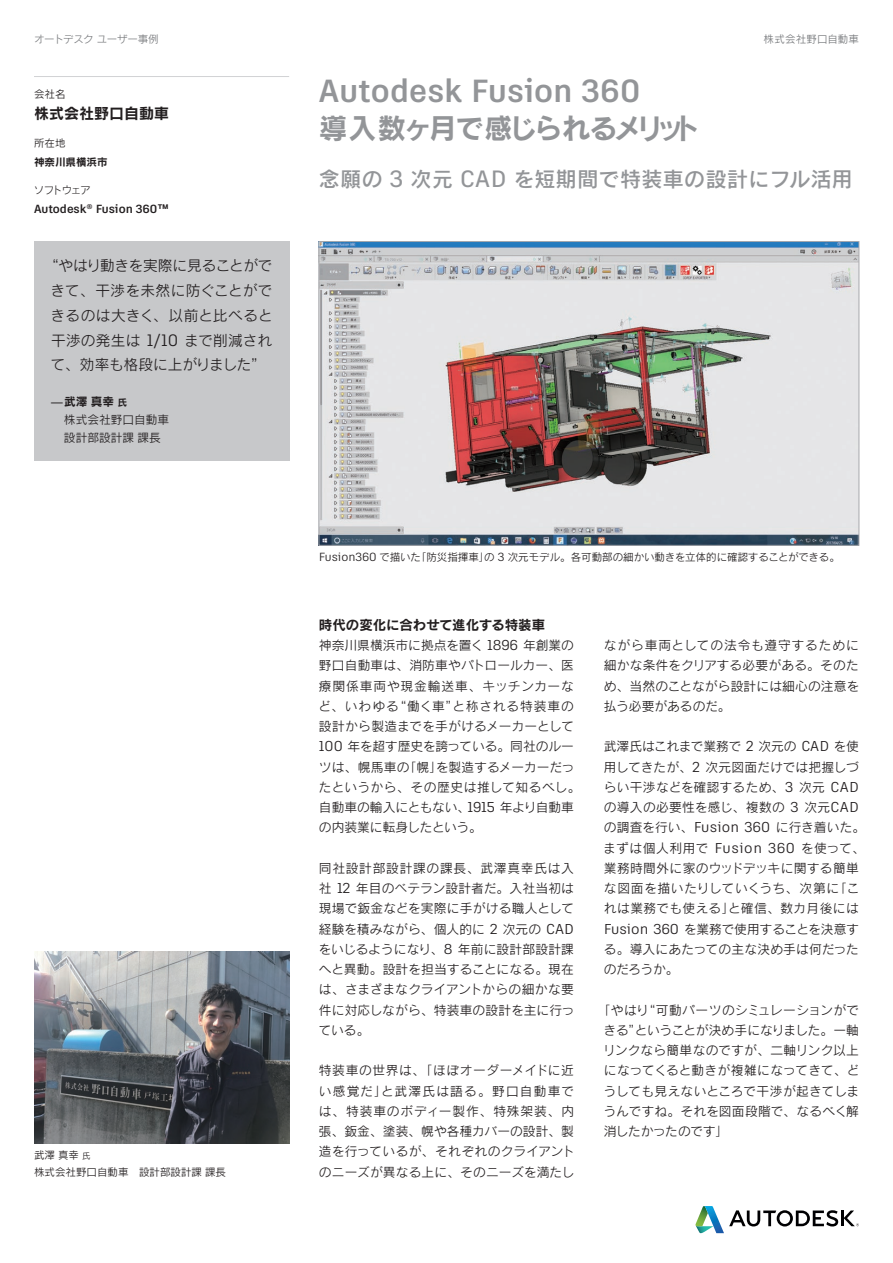
<style>
.page{position:relative;width:893px;height:1263px;background:#fff}
.page>*{position:absolute;margin:0;border:0;box-sizing:border-box;transform-origin:0 0}
.t1{font:700 31.95px "Artifakt Legend";color:#939598}
.t2{font:28.5px "Rodin Pro B";letter-spacing:-.11em;color:#939598}
.t3{font:21px "Rodin Pro DB";letter-spacing:.02em;color:#939598}
.t4{font:15px "Rodin Pro B";color:#231f20}
.t5{font:14.7px/24.8px "Rodin Pro M";color:#231f20;text-align:center}
.t6{font:13.5px "Rodin Pro B";color:#231f20}
.t7{font:12.75px/20.2px "Rodin Pro M";letter-spacing:.01em;color:#231f20;text-align:justify}
.t8{font:700 11.7px "Artifakt Legend";color:#231f20}
.t9{font:11.7px/18px "Rodin Pro M";color:#231f20}
.t10{font:11.7px "Rodin Pro B";color:#231f20}
.t11{font:10.5px/16.8px "Rodin Pro M";color:#231f20}
.t12{font:10.5px "Rodin Pro M";letter-spacing:-.01em;color:#76787b}
.t13{font:10.5px "Rodin Pro M";letter-spacing:.015em;color:#76787b}
.t14{font:10.5px "Rodin Pro B";color:#231f20}
.s1{font-family:"Artifakt Legend";font-size:16.5px}
.s2{font-size:9.3px}
.s3{font-size:8.4px}
.s4{font-family:"Artifakt Legend";font-weight:500;font-size:23.55px}
.s5{font-family:"Artifakt Legend";font-size:11.7px}
.s6{font-family:"Artifakt Legend";font-size:14.25px}
</style>
<div class="page">
<hr style="left:34px;top:76px;width:255px;height:1px;background:#d1d2d4">
<hr style="left:841px;top:1210px;width:3px;height:16px;background:#000002">
<svg style="left:844px;top:1210px;width:15px;height:16px"></svg>
<svg style="left:695px;top:1206px;width:143px;height:27px"></svg>
<div style="left:34px;top:241px;width:255px;height:220px;background:#c7c8ca"></div>
<img style="left:321px;top:243px;width:536px;height:300px">
<div style="left:319px;top:241px;width:540px;height:304px;border:1px solid #a8a9ad"></div>
<img style="left:34px;top:952px;width:255px;height:191px">
<p class="t12" style="left:34px;top:32px;width:126px">オートデスクユーザー事例</p>
<p class="t11" style="left:34px;top:86px;width:33px">会社名</p>
<p class="t4" style="left:34px;top:103px;width:136px">株式会社野口自動車</p>
<p class="t11" style="left:34px;top:134px;width:33px">所在地</p>
<p class="t14" style="left:34px;top:155px;width:75px">神奈川県横浜市</p>
<p class="t11" style="left:34px;top:182px;width:59px">ソフトウェア</p>
<p class="t8" style="left:34px;top:201px;width:136px">Autodesk<sup>®</sup> Fusion 360™</p>
<p class="t5" style="left:44px;top:253px;width:231px">“やはり動きを実際に見ることができて、干渉を未然に防ぐことができるのは大きく、以前と比べると干渉の発生は <span class="s1">1/10</span> まで削減されて、効率も格段に上がりました”</p>
<p class="t10" style="left:51px;top:394px;width:78px">̶武澤真幸<span class="s2">氏</span></p>
<p class="t9" style="left:64px;top:410px;width:107px">株式会社野口自動車設計部設計課課長</p>
<p class="t11" style="left:34px;top:1146px;width:194px">武澤真幸<span class="s3">氏<br></span>株式会社野口自動車　設計部設計課課長</p>
<p class="t13" style="left:764px;top:32px;width:97px">株式会社野口自動車</p>
<h1 class="t1" style="left:319px;top:68px;width:323px">Autodesk Fusion 360</h1>
<h2 class="t2" style="left:319px;top:109px;width:383px">導入数ヶ月で感じられるメリット</h2>
<h3 class="t3" style="left:319px;top:165px;width:535px">念願の <span class="s4">3</span> 次元 <span class="s4">CAD</span> を短期間で特装車の設計にフル活用</h3>
<p class="t11" style="left:319px;top:549px;width:522px"><span class="s5">Fusion360</span> で描いた「防災指揮車」の <span class="s5">3</span> 次元モデル。各可動部の細かい動きを立体的に確認することができる。</p>
<p class="t6" style="left:319px;top:616px;width:228px">時代の変化に合わせて進化する特装車</p>
<p class="t7" style="left:318px;top:635px;width:263px;text-align:left">神奈川県横浜市に拠点を置く <span class="s6">1896</span> 年創業の野口自動車は、消防車やパトロールカー、医療関係車両や現金輸送車、キッチンカーなど、いわゆる“働く車”と称される特装車の設計から製造までを手がけるメーカーとして<br><span class="s6">100</span> 年を超す歴史を誇っている。同社のルーツは、幌馬車の「幌」を製造するメーカーだったというから、その歴史は推して知るべし。自動車の輸入にともない、<span class="s6">1915</span> 年より自動車の内装業に転身したという。</p>
<p class="t7" style="left:319px;top:857px;width:257px">同社設計部設計課の課長、武澤真幸氏は入社 <span class="s6">12</span> 年目のベテラン設計者だ。入社当初は現場で鈑金などを実際に手がける職人として経験を積みながら、個人的に <span class="s6">2</span> 次元の <span class="s6">CAD</span>をいじるようになり、<span class="s6">8</span> 年前に設計部設計課へと異動。設計を担当することになる。現在は、さまざまなクライアントからの細かな要件に対応しながら、特装車の設計を主に行っている。</p>
<p class="t7" style="left:319px;top:1060px;width:257px">特装車の世界は、「ほぼオーダーメイドに近い感覚だ」と武澤氏は語る。野口自動車では、特装車のボディー製作、特殊架装、内張、鈑金、塗装、幌や各種カバーの設計、製造を行っているが、それぞれのクライアントのニーズが異なる上に、そのニーズを満たし</p>
<p class="t7" style="left:604px;top:635px;width:257px">ながら車両としての法令も遵守するために細かな条件をクリアする必要がある。そのため、当然のことながら設計には細心の注意を払う必要があるのだ。</p>
<p class="t7" style="left:603px;top:736px;width:263px;text-align:left">武澤氏はこれまで業務で <span class="s6">2</span> 次元の <span class="s6">CAD</span> を使用してきたが、<span class="s6">2</span> 次元図面だけでは把握しづらい干渉などを確認するため、<span class="s6">3</span> 次元 <span class="s6">CAD</span>の導入の必要性を感じ、複数の <span class="s6">3</span> 次元<span class="s6">CAD</span>の調査を行い、<span class="s6">Fusion 360</span> に行き着いた。まずは個人利用で <span class="s6">Fusion 360</span> を使って、業務時間外に家のウッドデッキに関する簡単な図面を描いたりしていくうち、次第に「これは業務でも使える」と確信、数カ月後には<br><span class="s6">Fusion 360</span> を業務で使用することを決意する。導入にあたっての主な決め手は何だったのだろうか。</p>
<p class="t7" style="left:603px;top:999px;width:258px;text-indent:-6px">「やはり“可動パーツのシミュレーションができる”ということが決め手になりました。一軸リンクなら簡単なのですが、二軸リンク以上になってくると動きが複雑になってきて、どうしても見えないところで干渉が起きてしまうんですね。それを図面段階で、なるべく解消したかったのです」</p>
</div>
